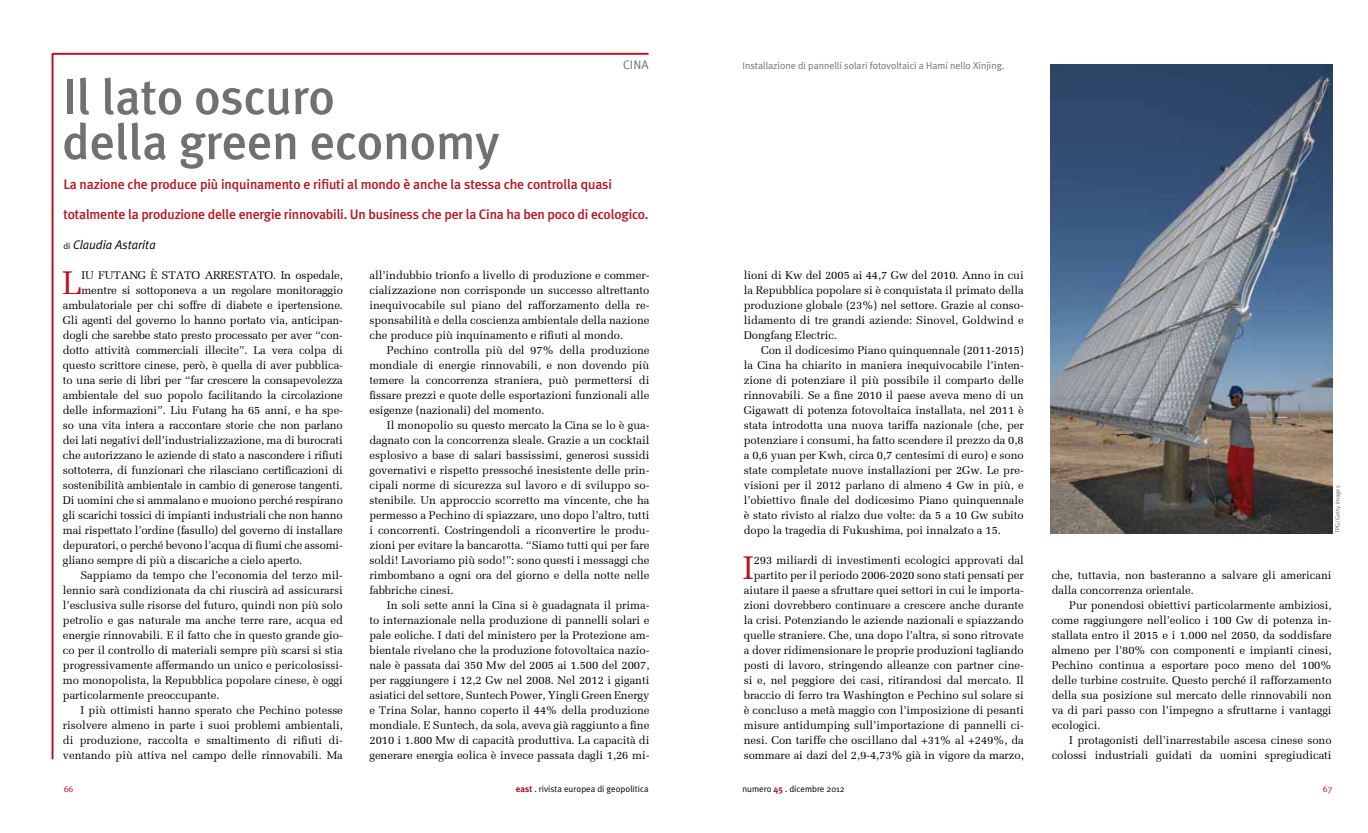
<style>
.page{position:relative;width:1368px;height:833px;background:#fff}
.page>*{position:absolute;margin:0;border:0;box-sizing:border-box;transform-origin:0 0}
.t1{font:500 50px/45px "Meta Plus";letter-spacing:-.005em;color:#707172}
.t2{font:32.88px "Melior";color:#b51621}
.t3{font:500 13.75px/30px "Meta Plus";letter-spacing:-.015em;color:#b51621}
.t4{font:italic 12.5px "Meta Plus Normal";color:#000}
.t5{font:12.5px "Meta Plus Normal";color:#707172}
.t6{font:11.25px/15px "Melior";letter-spacing:-.005em;color:#000;text-align:justify}
.t7{font:10px "Meta Plus Normal";color:#707172}
.t8{font:9px "Meta Plus Normal";color:#000}
.t9{font:9px "Meta Plus Normal";color:#b51621}
.t10{font:6.25px "Meta Plus Normal";color:#707172}
.s1{font-style:normal;font-size:8.75px}
.s2{font-family:"Meta Plus";font-weight:700;color:#b51621}
</style>
<div class="page">
<img style="left:1051px;top:64px;width:281px;height:470px">
<hr style="left:53px;top:53px;width:595px;height:2px;background:#b51621">
<hr style="left:52px;top:53px;width:2px;height:706px;background:#b51621">
<p class="t5" style="left:623px;top:58px;width:26px">ci na</p>
<h1 class="t1" style="left:62px;top:74px;width:438px">Il lato oscuro<br>della green economy</h1>
<p class="t3" style="left:63px;top:169px;width:586px">La nazione che produce più inquinamento e rifiuti al mondo è anche la stessa che controlla quasi totalmente la produzione delle energie rinnovabili. Un business che per la Cina ha ben poco di ecologico.</p>
<p class="t4" style="left:63px;top:238px;width:94px"><span class="s1">di</span> Claudia Astarita</p>
<h2 class="t2" style="left:62px;top:263px;width:22px">L</h2>
<p class="t6" style="left:81px;top:268px;width:132px">iu Futang è s tato arres</p>
<p class="t6" style="left:241px;top:268px;width:103px">tato. In ospedale,</p>
<p class="t6" style="left:81px;top:283px;width:263px">mentre si sottoponeva a un regolare monitoraggio</p>
<p class="t6" style="left:63px;top:298px;width:281px">ambulatoriale per chi soffre di diabete e ipertensione.</p>
<p class="t6" style="left:63px;top:313px;width:281px">Gli agenti del governo lo hanno portato via, anticipan-</p>
<p class="t6" style="left:63px;top:328px;width:281px">dogli che sarebbe stato presto processato per aver “con-</p>
<p class="t6" style="left:63px;top:343px;width:281px">dotto attività commerciali illecite”. La vera colpa di</p>
<p class="t6" style="left:63px;top:358px;width:281px">questo scrittore cinese, però, è quella di aver pubblica-</p>
<p class="t6" style="left:63px;top:373px;width:281px">to una serie di libri per “far crescere la consapevolezza</p>
<p class="t6" style="left:63px;top:388px;width:281px">ambientale del suo popolo facilitando la circolazione</p>
<p class="t6" style="left:63px;top:403px;width:281px">delle informazioni”. Liu Futang ha 65 anni, e ha spe-</p>
<p class="t6" style="left:63px;top:418px;width:281px">so una vita intera a raccontare storie che non parlano</p>
<p class="t6" style="left:63px;top:433px;width:281px">dei lati negativi dell’industrializzazione, ma di burocrati</p>
<p class="t6" style="left:63px;top:448px;width:281px">che autorizzano le aziende di stato a nascondere i rifiuti</p>
<p class="t6" style="left:63px;top:463px;width:281px">sottoterra, di funzionari che rilasciano certificazioni di</p>
<p class="t6" style="left:63px;top:478px;width:281px">sostenibilità ambientale in cambio di generose tangenti.</p>
<p class="t6" style="left:63px;top:493px;width:281px">Di uomini che si ammalano e muoiono perché respirano</p>
<p class="t6" style="left:63px;top:508px;width:281px">gli scarichi tossici di impianti industriali che non hanno</p>
<p class="t6" style="left:63px;top:523px;width:281px">mai rispettato l’ordine (fasullo) del governo di installare</p>
<p class="t6" style="left:63px;top:538px;width:281px">depuratori, o perché bevono l’acqua di fiumi che assomi-</p>
<p class="t6" style="left:63px;top:553px;width:241px">gliano sempre di più a discariche a cielo aperto.</p>
<p class="t6" style="left:80px;top:568px;width:264px">Sappiamo da tempo che l’economia del terzo mil-</p>
<p class="t6" style="left:63px;top:583px;width:281px">lennio sarà condizionata da chi riuscirà ad assicurarsi</p>
<p class="t6" style="left:63px;top:598px;width:281px">l’esclusiva sulle risorse del futuro, quindi non più solo</p>
<p class="t6" style="left:63px;top:613px;width:281px">petrolio e gas naturale ma anche terre rare, acqua ed</p>
<p class="t6" style="left:63px;top:628px;width:281px">energie rinnovabili. E il fatto che in questo grande gio-</p>
<p class="t6" style="left:63px;top:643px;width:281px">co per il controllo di materiali sempre più scarsi si stia</p>
<p class="t6" style="left:63px;top:658px;width:281px">progressivamente affermando un unico e pericolosissi-</p>
<p class="t6" style="left:63px;top:673px;width:281px">mo monopolista, la Repubblica popolare cinese, è oggi</p>
<p class="t6" style="left:63px;top:688px;width:158px">particolarmente preoccupante.</p>
<p class="t6" style="left:80px;top:703px;width:264px">I più ottimisti hanno sperato che Pechino potesse</p>
<p class="t6" style="left:63px;top:718px;width:281px">risolvere almeno in parte i suoi problemi ambientali,</p>
<p class="t6" style="left:63px;top:733px;width:281px">di produzione, raccolta e smaltimento di rifiuti di-</p>
<p class="t6" style="left:63px;top:748px;width:281px">ventando più attiva nel campo delle rinnovabili. Ma</p>
<p class="t6" style="left:369px;top:268px;width:281px">all’indubbio trionfo a livello di produzione e commer&shy;cializzazione non corrisponde un successo altrettanto inequivocabile sul piano del rafforzamento della re&shy;sponsabilità e della coscienza ambientale della nazione che produce più inquinamento e rifiuti al mondo.</p>
<p class="t6" style="left:369px;top:343px;width:281px;text-indent:18px">Pechino controlla più del 97% della produzione mondiale di energie rinnovabili, e non dovendo più temere la concorrenza straniera, può permettersi di fissare prezzi e quote delle esportazioni funzionali alle esigenze (nazionali) del momento.</p>
<p class="t6" style="left:369px;top:417px;width:281px;text-indent:18px">Il monopolio su questo mercato la Cina se lo è gua&shy;dagnato con la concorrenza sleale. Grazie a un cocktail esplosivo a base di salari bassissimi, generosi sussidi governativi e rispetto pressoché inesistente delle prin&shy;cipali norme di sicurezza sul lavoro e di sviluppo so&shy;stenibile. Un approccio scorretto ma vincente, che ha permesso a Pechino di spiazzare, uno dopo l’altro, tutti i concorrenti. Costringendoli a riconvertire le produ&shy;zioni per evitare la bancarotta. “Siamo tutti qui per fare soldi! Lavoriamo più sodo!”: sono questi i messaggi che rimbombano a ogni ora del giorno e della notte nelle fabbriche cinesi.</p>
<p class="t6" style="left:369px;top:597px;width:281px;text-indent:18px">In soli sette anni la Cina si è guadagnata il prima&shy;to internazionale nella produzione di pannelli solari e pale eoliche. I dati del ministero per la Protezione am&shy;bientale rivelano che la produzione fotovoltaica nazio&shy;nale è passata dai 350 Mw del 2005 ai 1.500 del 2007, per raggiungere i 12,2 Gw nel 2008. Nel 2012 i giganti asiatici del settore, Suntech Power, Yingli Green Energy e Trina Solar, hanno coperto il 44% della produzione mondiale. E Suntech, da sola, aveva già raggiunto a fine 2010 i 1.800 Mw di capacità produttiva. La capacità di generare energia eolica è invece passata dagli 1,26 mi-</p>
<p class="t7" style="left:742px;top:60px;width:263px">Installazione di pannelli solari fotovoltaici a Hami nello Xinjing.</p>
<p class="t6" style="left:744px;top:268px;width:281px">lioni di Kw del 2005 ai 44,7 Gw del 2010. Anno in cui la Repubblica popolare si è conquistata il primato della produzione globale (23%) nel settore. Grazie al conso&shy;lidamento di tre grandi aziende: Sinovel, Goldwind e Dongfang Electric.</p>
<p class="t6" style="left:744px;top:343px;width:281px;text-indent:18px">Con il dodicesimo Piano quinquennale (2011-2015) la Cina ha chiarito in maniera inequivocabile l’inten&shy;zione di potenziare il più possibile il comparto delle rinnovabili. Se a fine 2010 il paese aveva meno di un Gigawatt di potenza fotovoltaica installata, nel 2011 è stata introdotta una nuova tariffa nazionale (che, per potenziare i consumi, ha fatto scendere il prezzo da 0,8 a 0,6 yuan per Kwh, circa 0,7 centesimi di euro) e sono state completate nuove installazioni per 2Gw. Le pre&shy;visioni per il 2012 parlano di almeno 4 Gw in più, e l’obiettivo finale del dodicesimo Piano quinquennale è stato rivisto al rialzo due volte: da 5 a 10 Gw subito dopo la tragedia di Fukushima, poi innalzato a 15.</p>
<h2 class="t2" style="left:743px;top:548px;width:12px">I</h2>
<p class="t6" style="left:744px;top:553px;width:281px;text-align:right">293 miliardi di investimenti ecologici approvati dal partito per il periodo 2006-2020 sono stati pensati per aiutare il paese a sfruttare quei settori in cui le importa&shy;zioni dovrebbero continuare a crescere anche durante la crisi. Potenziando le aziende nazionali e spiazzando quelle straniere. Che, una dopo l’altra, si sono ritrovate a dover ridimensionare le proprie produzioni tagliando posti di lavoro, stringendo alleanze con partner cine&shy;si e, nel peggiore dei casi, ritirandosi dal mercato. Il braccio di ferro tra Washington e Pechino sul solare si è concluso a metà maggio con l’imposizione di pesanti misure antidumping sull’importazione di pannelli ci&shy;nesi. Con tariffe che oscillano dal +31% al +249%, da sommare ai dazi del 2,9-4,73% già in vigore da marzo,</p>
<p class="t10" style="left:1334px;top:533px;width:49px;rotate:-90deg">TPG/Getty Images</p>
<p class="t6" style="left:1051px;top:568px;width:281px">che, tuttavia, non basteranno a salvare gli americani dalla concorrenza orientale.</p>
<p class="t6" style="left:1051px;top:598px;width:281px;text-indent:18px">Pur ponendosi obiettivi particolarmente ambiziosi, come raggiungere nell’eolico i 100 Gw di potenza in&shy;stallata entro il 2015 e i 1.000 nel 2050, da soddisfare almeno per l’80% con componenti e impianti cinesi, Pechino continua a esportare poco meno del 100% delle turbine costruite. Questo perché il rafforzamento della sua posizione sul mercato delle rinnovabili non va di pari passo con l’impegno a sfruttarne i vantaggi ecologici.</p>
<p class="t6" style="left:1051px;top:733px;width:281px;text-align:right">I protagonisti dell’inarrestabile ascesa cinese sono colossi industriali guidati da uomini spregiudicati</p>
<p class="t9" style="left:64px;top:784px;width:11px">66</p>
<p class="t8" style="left:516px;top:784px;width:134px"><span class="s2">east</span> . rivista europea di geopolitica</p>
<p class="t8" style="left:742px;top:784px;width:104px">numero <span class="s2">45</span> . dicembre 2012</p>
<p class="t9" style="left:1323px;top:784px;width:11px">67</p>
</div>
